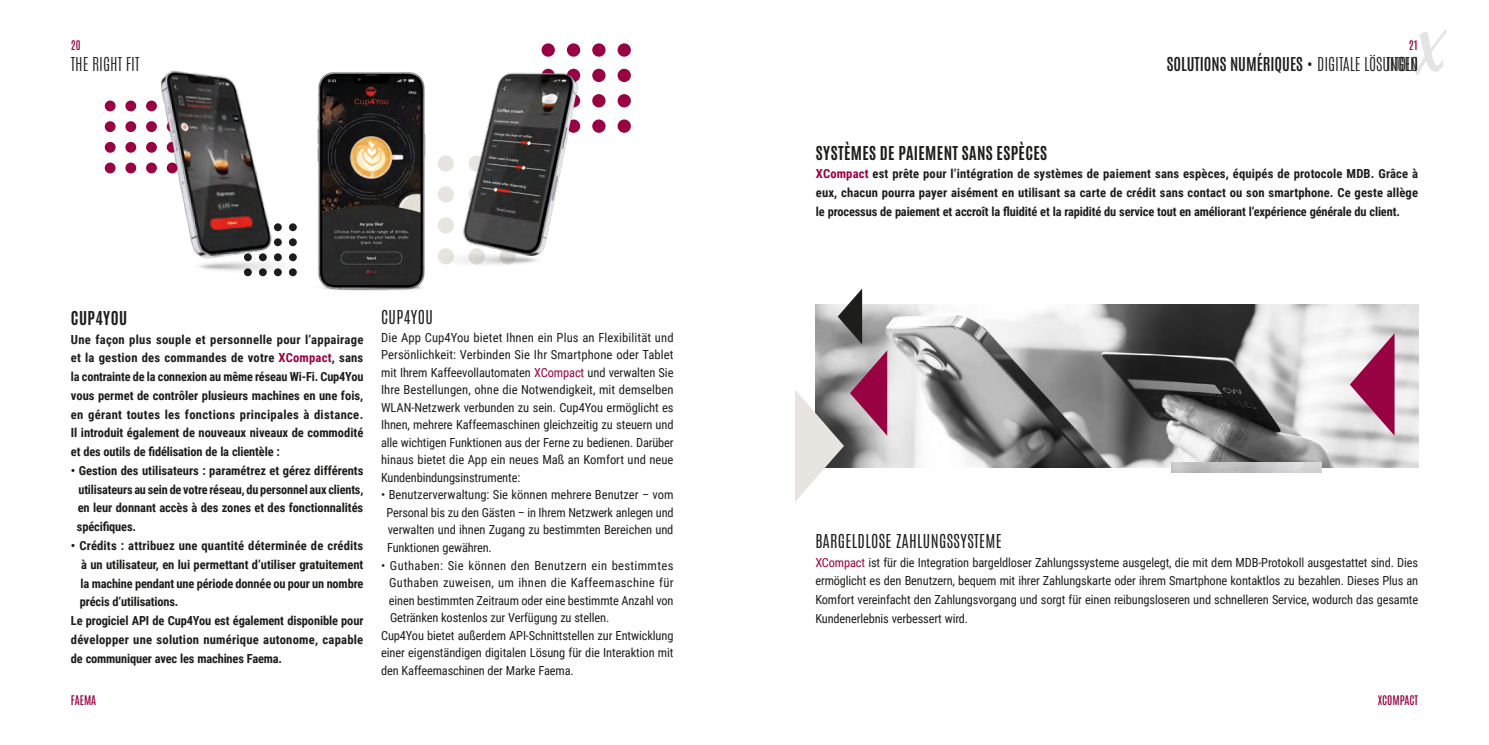
<style>
.page{position:relative;width:1489px;height:745px;background:#fff}
.page>*{position:absolute;margin:0;border:0;box-sizing:border-box;transform-origin:0 0}
.t1{font:700 16.25px "Antonio";letter-spacing:.025em;color:#1d1d1b}
.t2{font:600 16.25px "Antonio";color:#1d1d1b}
.t3{font:300 16.25px "Antonio";letter-spacing:.025em;color:#1d1d1b}
.t4{font:100 16.25px "Antonio";color:#1d1d1b}
.t5{font:12.5px/17.5px "Roboto Condensed";letter-spacing:-.01em;color:#1d1d1b;text-align:justify}
.t6{font:700 12.5px/18.8px "Roboto Condensed";letter-spacing:-.01em;color:#1d1d1b;text-align:justify}
.t7{font:700 12.5px "Roboto Condensed";letter-spacing:.01em;color:#1d1d1b}
.t8{font:700 12.5px "Roboto Condensed";letter-spacing:.02em;color:#1d1d1b}
.t9{font:12.5px "Roboto Condensed";letter-spacing:.025em;color:#1d1d1b}
.t10{font:12.5px "Roboto Condensed";letter-spacing:.02em;color:#1d1d1b}
.t11{font:500 11.25px "Antonio";color:#980242}
.s1{font-weight:100}
.s2{color:#980242}
</style>
<div class="page">
<svg style="left:1416px;top:29px;width:30px;height:46px"></svg>
<div style="left:541px;top:43px;width:14px;height:14px;background:#980242;border-radius:50%"></div>
<div style="left:567px;top:43px;width:13px;height:14px;background:#980242;border-radius:50%"></div>
<div style="left:592px;top:43px;width:13px;height:14px;background:#980242;border-radius:50%"></div>
<div style="left:617px;top:43px;width:14px;height:14px;background:#980242;border-radius:50%"></div>
<div style="left:592px;top:69px;width:13px;height:13px;background:#980242;border-radius:50%"></div>
<div style="left:617px;top:69px;width:14px;height:13px;background:#980242;border-radius:50%"></div>
<div style="left:592px;top:94px;width:13px;height:13px;background:#980242;border-radius:50%"></div>
<div style="left:617px;top:94px;width:14px;height:13px;background:#980242;border-radius:50%"></div>
<div style="left:592px;top:119px;width:13px;height:14px;background:#980242;border-radius:50%"></div>
<div style="left:617px;top:119px;width:14px;height:14px;background:#980242;border-radius:50%"></div>
<img style="left:815px;top:304px;width:602px;height:163px">
<div style="left:289px;top:223px;width:8px;height:8px;background:#1d1d1b;border-radius:50%"></div>
<div style="left:289px;top:238px;width:8px;height:8px;background:#1d1d1b;border-radius:50%"></div>
<div style="left:437px;top:155px;width:17px;height:16px;background:#e8e5e0;border-radius:50%"></div>
<div style="left:437px;top:186px;width:17px;height:16px;background:#e8e5e0;border-radius:50%"></div>
<div style="left:437px;top:217px;width:17px;height:16px;background:#e8e5e0;border-radius:50%"></div>
<div style="left:105px;top:100px;width:11px;height:11px;background:#980242;border-radius:50%"></div>
<div style="left:125px;top:100px;width:11px;height:11px;background:#980242;border-radius:50%"></div>
<div style="left:105px;top:121px;width:11px;height:11px;background:#980242;border-radius:50%"></div>
<div style="left:125px;top:121px;width:11px;height:11px;background:#980242;border-radius:50%"></div>
<div style="left:105px;top:142px;width:11px;height:11px;background:#980242;border-radius:50%"></div>
<div style="left:125px;top:142px;width:11px;height:11px;background:#980242;border-radius:50%"></div>
<div style="left:105px;top:162px;width:11px;height:11px;background:#980242;border-radius:50%"></div>
<div style="left:125px;top:162px;width:11px;height:11px;background:#980242;border-radius:50%"></div>
<svg style="left:1349px;top:333px;width:45px;height:102px"></svg>
<svg style="left:837px;top:289px;width:25px;height:55px"></svg>
<svg style="left:795px;top:350px;width:92px;height:151px"></svg>
<img style="left:1170px;top:462px;width:151px;height:10px">
<img style="left:317px;top:72px;width:109px;height:209px">
<img style="left:463px;top:68px;width:118px;height:177px">
<img style="left:146px;top:70px;width:136px;height:181px">
<img style="left:195px;top:251px;width:158px;height:30px">
<img style="left:195px;top:259px;width:88px;height:15px">
<img style="left:382px;top:245px;width:163px;height:29px">
<img style="left:452px;top:253px;width:93px;height:14px">
<img style="left:320px;top:281px;width:103px;height:10px">
<img style="left:326px;top:284px;width:97px;height:6px">
<p class="t11" style="left:71px;top:37px;width:11px">20</p>
<p class="t11" style="left:1408px;top:37px;width:11px">21</p>
<h1 class="t2" style="left:1166px;top:52px;width:253px">SOLUTIONS NUMÉRIQUES <span class="s1">• DIGITALE LÖSUNGEN</span></h1>
<h1 class="t4" style="left:71px;top:53px;width:70px">THE RIGHT FIT</h1>
<h1 class="t4" style="left:1386px;top:53px;width:33px">TITOLO</h1>
<h1 class="t1" style="left:71px;top:306px;width:58px">CUP4YOU</h1>
<p class="t6" style="left:71px;top:329px;width:294px">Une façon plus souple et personnelle pour l’appairage et la gestion des commandes de votre <span class="s2">XCompact</span>, sans la contrainte de la connexion au même réseau Wi-Fi. Cup4You vous permet de contrôler plusieurs machines en une fois, en gérant toutes les fonctions principales à distance.<br>Il introduit également de nouveaux niveaux de commodité et des outils de fidélisation de la clientèle :</p>
<p class="t6" style="left:77px;top:460px;width:288px;text-indent:-6px">• Gestion des utilisateurs : paramétrez et gérez différents utilisateurs au sein de votre réseau, du personnel aux clients, en leur donnant accès à des zones et des fonctionnalités spécifiques.</p>
<p class="t7" style="left:71px;top:536px;width:294px">• Crédits : attribuez une quantité déterminée de crédits</p>
<p class="t6" style="left:81px;top:554px;width:284px">à un utilisateur, en lui permettant d’utiliser gratuitement</p>
<p class="t6" style="left:81px;top:573px;width:284px">la machine pendant une période donnée ou pour un nombre</p>
<p class="t6" style="left:80px;top:591px;width:100px">précis d’utilisations.</p>
<p class="t6" style="left:71px;top:610px;width:294px">Le progiciel API de Cup4You est également disponible pour</p>
<p class="t8" style="left:71px;top:630px;width:294px">développer une solution numérique autonome, capable</p>
<p class="t6" style="left:71px;top:648px;width:213px">de communiquer avec les machines Faema.</p>
<h1 class="t3" style="left:381px;top:306px;width:53px">CUP4YOU</h1>
<p class="t5" style="left:381px;top:328px;width:294px">Die App Cup4You bietet Ihnen ein Plus an Flexibilität und Persönlichkeit: Verbinden Sie Ihr Smartphone oder Tablet mit Ihrem Kaffeevollautomaten <span class="s2">XCompact</span> und verwalten Sie Ihre Bestellungen, ohne die Notwendigkeit, mit demselben WLAN-Netzwerk verbunden zu sein. Cup4You ermöglicht es Ihnen, mehrere Kaffeemaschinen gleichzeitig zu steuern und alle wichtigen Funktionen aus der Ferne zu bedienen. Darüber hinaus bietet die App ein neues Maß an Komfort und neue Kundenbindungsinstrumente:</p>
<p class="t5" style="left:386px;top:485px;width:289px;text-indent:-5px">• Benutzerverwaltung: Sie können mehrere Benutzer – vom Personal bis zu den Gästen – in Ihrem Netzwerk anlegen und verwalten und ihnen Zugang zu bestimmten Bereichen und Funktionen gewähren.</p>
<p class="t9" style="left:381px;top:556px;width:294px">• Guthaben: Sie können den Benutzern ein bestimmtes</p>
<p class="t10" style="left:389px;top:573px;width:286px">Guthaben zuweisen, um ihnen die Kaffeemaschine für</p>
<p class="t5" style="left:389px;top:590px;width:286px">einen bestimmten Zeitraum oder eine bestimmte Anzahl von</p>
<p class="t5" style="left:390px;top:608px;width:221px">Getränken kostenlos zur Verfügung zu stellen.</p>
<p class="t5" style="left:381px;top:625px;width:294px">Cup4You bietet außerdem API-Schnittstellen zur Entwicklung</p>
<p class="t5" style="left:381px;top:643px;width:294px">einer eigenständigen digitalen Lösung für die Interaktion mit</p>
<p class="t5" style="left:381px;top:660px;width:194px">den Kaffeemaschinen der Marke Faema.</p>
<h1 class="t1" style="left:816px;top:141px;width:233px">SYSTÈMES DE PAIEMENT SANS ESPÈCES</h1>
<p class="t6" style="left:816px;top:164px;width:603px"><span class="s2">XCompact</span> est prête pour l’intégration de systèmes de paiement sans espèces, équipés de protocole MDB. Grâce à eux, chacun pourra payer aisément en utilisant sa carte de crédit sans contact ou son smartphone. Ce geste allège le processus de paiement et accroît la fluidité et la rapidité du service tout en améliorant l’expérience générale du client.</p>
<h1 class="t3" style="left:815px;top:529px;width:188px">BARGELDLOSE ZAHLUNGSSYSTEME</h1>
<p class="t5" style="left:815px;top:552px;width:604px;line-height:18.8px"><span class="s2">XCompact</span> ist für die Integration bargeldloser Zahlungssysteme ausgelegt, die mit dem MDB-Protokoll ausgestattet sind. Dies ermöglicht es den Benutzern, bequem mit ihrer Zahlungskarte oder ihrem Smartphone kontaktlos zu bezahlen. Dieses Plus an Komfort vereinfacht den Zahlungsvorgang und sorgt für einen reibungsloseren und schnelleren Service, wodurch das gesamte Kundenerlebnis verbessert wird.</p>
<p class="t11" style="left:71px;top:691px;width:27px">FAEMA</p>
<p class="t11" style="left:1377px;top:691px;width:42px">XCOMPACT</p>
</div>
